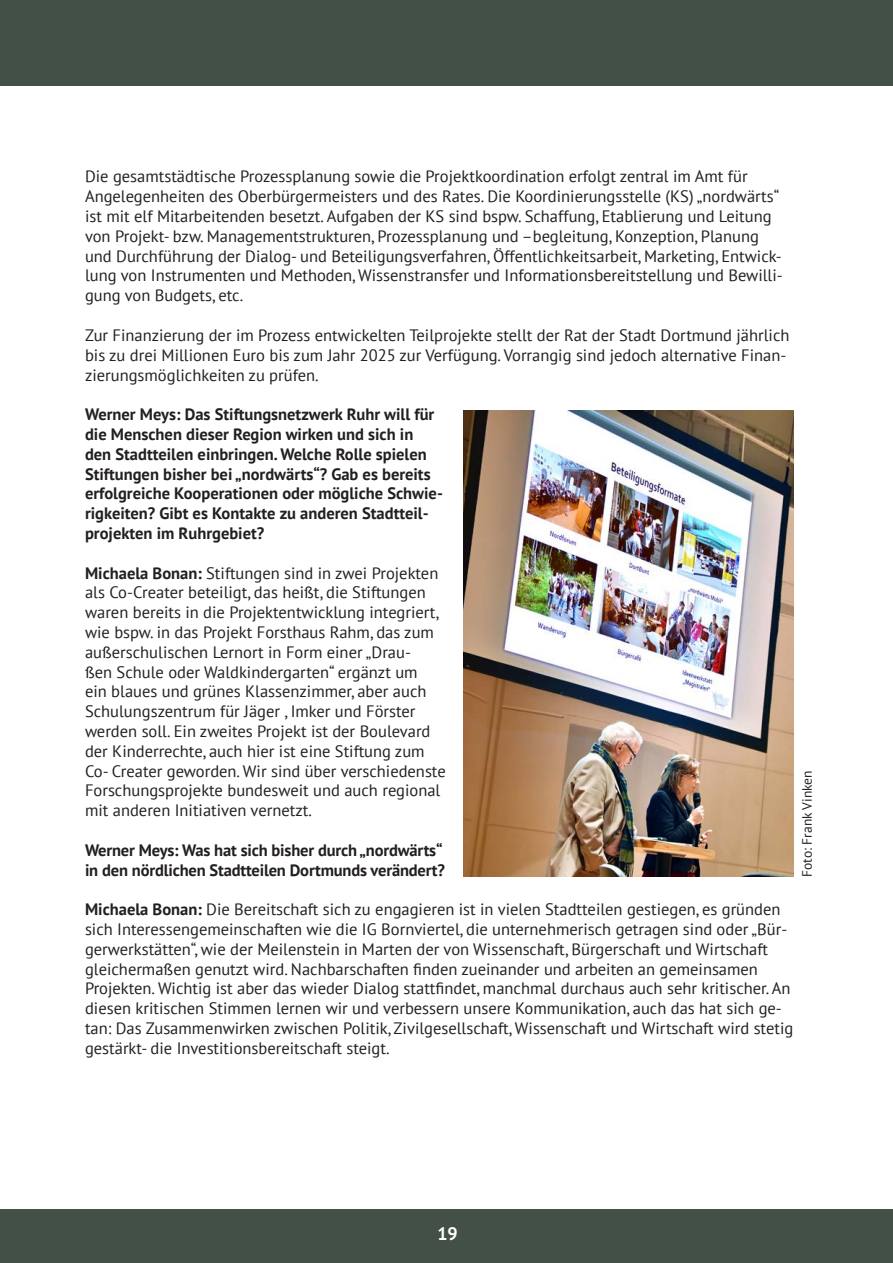
<style>
.page{position:relative;width:893px;height:1263px;background:#fff}
.page>*{position:absolute;margin:0;border:0;box-sizing:border-box;transform-origin:0 0}
.t1{font:700 18px "PT Sans";color:#fff}
.t2{font:16.5px/19.8px "PT Sans";color:#231f20}
.t3{font:700 16.5px/19.8px "PT Sans";color:#231f20}
.t4{font:13.5px "PT Sans";color:#231f20}
.s1{font-weight:700}
</style>
<div class="page">
<div style="left:0;top:0;width:893px;height:85px;background:#435046"></div>
<div style="left:0;top:1210px;width:893px;height:53px;background:#435046"></div>
<img style="left:463px;top:410px;width:331px;height:466px">
<p class="t2" style="left:85px;top:166px;width:699px">Die gesamtstädtische Prozessplanung sowie die Projektkoordination erfolgt zentral im Amt für Angelegenheiten des Oberbürgermeisters und des Rates. Die Koordinierungsstelle (KS) „nordwärts“ ist mit elf Mitarbeitenden besetzt. Aufgaben der KS sind bspw. Schaffung, Etablierung und Leitung von Projekt- bzw. Managementstrukturen, Prozessplanung und –begleitung, Konzeption, Planung und Durchführung der Dialog- und Beteiligungsverfahren, Öffentlichkeitsarbeit, Marketing, Entwick&shy;lung von Instrumenten und Methoden, Wissenstransfer und Informationsbereitstellung und Bewilli&shy;gung von Budgets, etc.</p>
<p class="t2" style="left:85px;top:325px;width:706px">Zur Finanzierung der im Prozess entwickelten Teilprojekte stellt der Rat der Stadt Dortmund jährlich bis zu drei Millionen Euro bis zum Jahr 2025 zur Verfügung. Vorrangig sind jedoch alternative Finan&shy;zierungsmöglichkeiten zu prüfen.</p>
<p class="t3" style="left:85px;top:404px;width:359px">Werner Meys: Das Stiftungsnetzwerk Ruhr will für die Menschen dieser Region wirken und sich in den Stadtteilen einbringen. Welche Rolle spielen Stiftungen bisher bei „nordwärts“? Gab es bereits erfolgreiche Kooperationen oder mögliche Schwie&shy;rigkeiten? Gibt es Kontakte zu anderen Stadtteil&shy;projekten im Ruhrgebiet?</p>
<p class="t2" style="left:85px;top:562px;width:362px"><span class="s1">Michaela Bonan:</span> Stiftungen sind in zwei Projekten als Co-Creater beteiligt, das heißt, die Stiftungen waren bereits in die Projektentwicklung integriert, wie bspw. in das Projekt Forsthaus Rahm, das zum außerschulischen Lernort in Form einer „Drau-<br>ßen Schule oder Waldkindergarten“ ergänzt um<br>ein blaues und grünes Klassenzimmer, aber auch Schulungszentrum für Jäger , Imker und Förster werden soll. Ein zweites Projekt ist der Boulevard der Kinderrechte, auch hier ist eine Stiftung zum Co- Creater geworden. Wir sind über verschiedenste Forschungsprojekte bundesweit und auch regional mit anderen Initiativen vernetzt.</p>
<p class="t3" style="left:85px;top:840px;width:361px">Werner Meys: Was hat sich bisher durch „nordwärts“ in den nördlichen Stadtteilen Dortmunds verändert?</p>
<p class="t2" style="left:85px;top:899px;width:710px"><span class="s1">Michaela Bonan:</span> Die Bereitschaft sich zu engagieren ist in vielen Stadtteilen gestiegen, es gründen sich Interessengemeinschaften wie die IG Bornviertel, die unternehmerisch getragen sind oder „Bür&shy;gerwerkstätten“, wie der Meilenstein in Marten der von Wissenschaft, Bürgerschaft und Wirtschaft gleichermaßen genutzt wird. Nachbarschaften finden zueinander und arbeiten an gemeinsamen Projekten. Wichtig ist aber das wieder Dialog stattfindet, manchmal durchaus auch sehr kritischer. An diesen kritischen Stimmen lernen wir und verbessern unsere Kommunikation, auch das hat sich ge&shy;tan: Das Zusammenwirken zwischen Politik, Zivilgesellschaft, Wissenschaft und Wirtschaft wird stetig gestärkt- die Investitionsbereitschaft steigt.</p>
<p class="t4" style="left:798px;top:877px;width:108px;rotate:-90deg">Foto: Frank Vinken</p>
<p class="t1" style="left:437px;top:1222px;width:22px">19</p>
</div>
